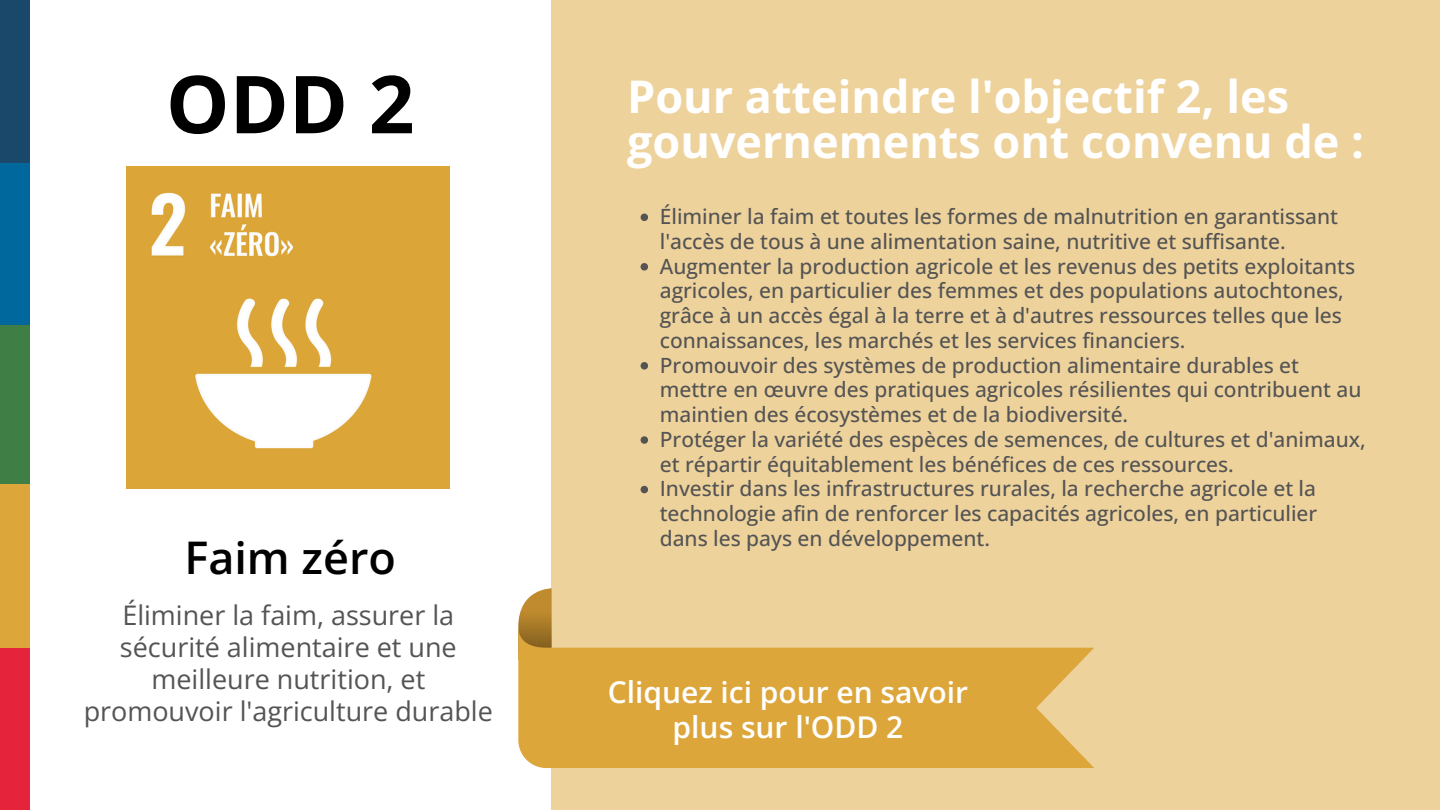
<style>
.page{position:relative;width:1440px;height:810px;background:#fff}
.page>*{position:absolute;margin:0;border:0;box-sizing:border-box;transform-origin:0 0}
.t1{font:700 80px "Open Sans";color:#000}
.t2{font:700 45px/45px "Open Sans";color:#fff}
.t3{font:600 45px "Open Sans";color:#000}
.t4{font:600 30px/34.5px "Open Sans";color:#fff;text-align:center}
.t5{font:27px/32.2px "Open Sans";color:#545454;text-align:center}
.t6{font:500 21px/24.8px "Open Sans";color:#545454}
</style>
<div class="page">
<div style="left:551px;top:0;width:889px;height:810px;background:#eed29c"></div>
<svg style="left:518px;top:588px;width:34px;height:39px"></svg>
<svg style="left:518px;top:627px;width:576px;height:141px;fill:#dda63a"></svg>
<div style="left:0;top:0;width:29px;height:164px;background:#19486a"></div>
<div style="left:0;top:163px;width:29px;height:163px;background:#00689d"></div>
<div style="left:0;top:326px;width:29px;height:163px;background:#3f7e44"></div>
<div style="left:0;top:484px;width:29px;height:168px;background:#dda63a"></div>
<div style="left:0;top:648px;width:29px;height:162px;background:#e5243b"></div>
<img style="left:127px;top:166px;width:322px;height:323px">
<svg style="left:641px;top:214px;width:7px;height:7px"></svg>
<svg style="left:641px;top:263px;width:7px;height:8px"></svg>
<svg style="left:641px;top:362px;width:7px;height:8px"></svg>
<svg style="left:641px;top:436px;width:7px;height:8px"></svg>
<svg style="left:641px;top:486px;width:7px;height:7px"></svg>
<p class="t1" style="left:166px;top:48px;width:250px">ODD 2</p>
<h2 class="t3" style="left:184px;top:526px;width:213px">Faim zéro</h2>
<p class="t5" style="left:84px;top:598px;width:411px">Éliminer la faim, assurer la sécurité alimentaire et une meilleure nutrition, et promouvoir l'agriculture durable</p>
<h3 class="t2" style="left:627px;top:73px;width:738px">Pour atteindre l'objectif 2, les gouvernements ont convenu de :</h3>
<p class="t6" style="left:660px;top:204px;width:680px">Éliminer la faim et toutes les formes de malnutrition en garantissant l'accès de tous à une alimentation saine, nutritive et suffisante.</p>
<p class="t6" style="left:660px;top:253px;width:697px">Augmenter la production agricole et les revenus des petits exploitants agricoles, en particulier des femmes et des populations autochtones, grâce à un accès égal à la terre et à d'autres ressources telles que les connaissances, les marchés et les services financiers.</p>
<h1 class="t6" style="left:660px;top:352px;width:703px">Promouvoir des systèmes de production alimentaire durables et mettre en œuvre des pratiques agricoles résilientes qui contribuent au maintien des écosystèmes et de la biodiversité.</h1>
<p class="t6" style="left:660px;top:426px;width:707px">Protéger la variété des espèces de semences, de cultures et d'animaux, et répartir équitablement les bénéfices de ces ressources.</p>
<p class="t6" style="left:660px;top:476px;width:659px;text-align:justify">Investir dans les infrastructures rurales, la recherche agricole et la technologie afin de renforcer les capacités agricoles, en particulier dans les pays en développement.</p>
<p class="t4" style="left:608px;top:674px;width:362px">Cliquez ici pour en savoir plus sur l'ODD 2</p>
</div>
